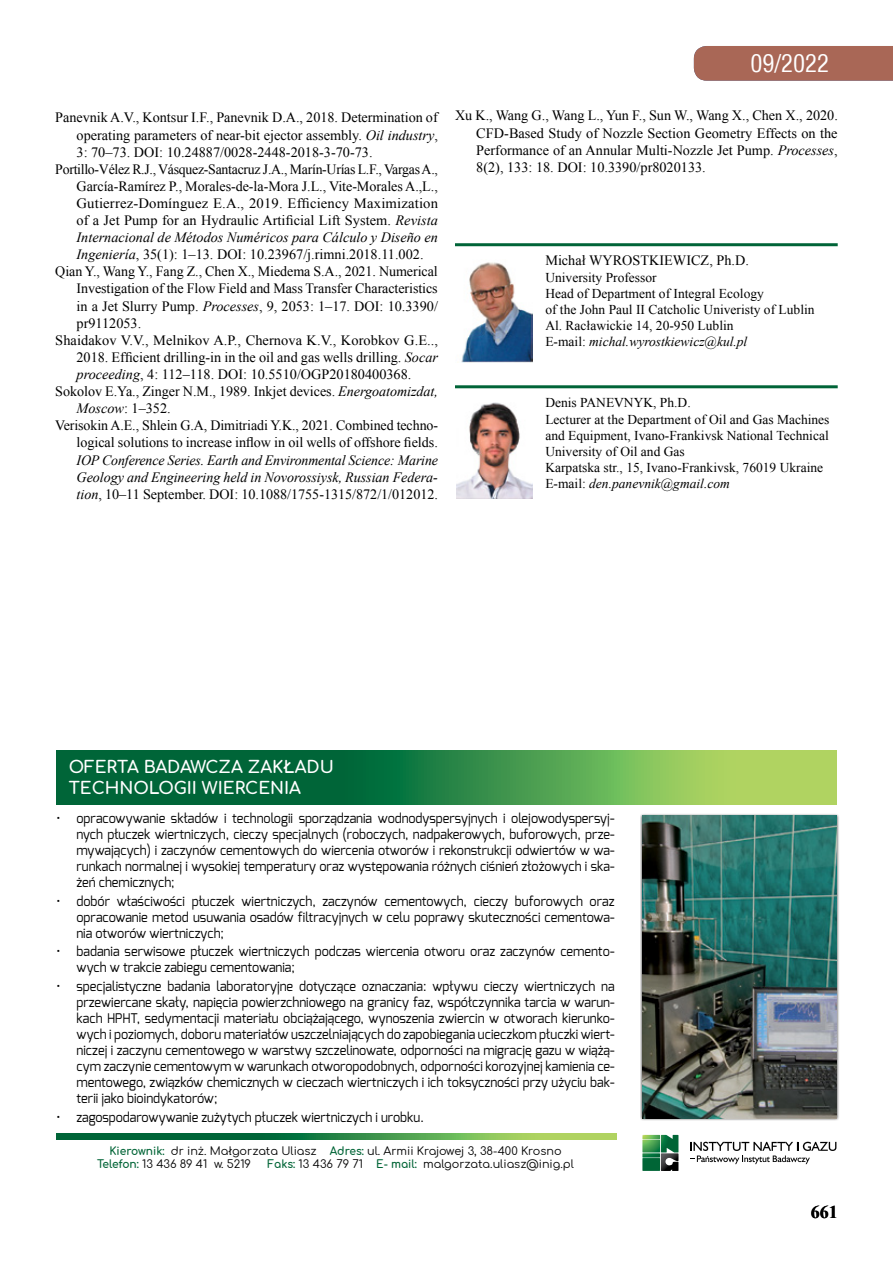
<style>
.page{position:relative;width:893px;height:1263px;background:#fff}
.page>*{position:absolute;margin:0;border:0;box-sizing:border-box;transform-origin:0 0}
.t1{font:24px "Switzerland Condensed";color:#fff}
.t2{font:700 18px "Times New Roman";color:#000}
.t3{font:700 16.8px/21.1px "Comfortaa";color:#fff}
.t4{font:14.25px/17.1px "Times New Roman";color:#000;text-align:justify}
.t5{font:italic 14.25px/17.1px "Times New Roman";color:#000;text-align:justify}
.t6{font:14.25px "Times New Roman";letter-spacing:-.02em;color:#000}
.t7{font:13.5px/16.2px "Times New Roman";color:#000}
.t8{font:13.35px/16px "Exo";color:#000;text-align:justify;scale:.95 1}
.t9{font:11.25px/13.5px "Comfortaa";color:#000}
.s1{font-style:italic}
.s2{font-style:normal}
.s3{font-weight:700;color:#006436}
</style>
<div class="page">
<div style="left:694px;top:46px;width:199px;height:35px;background:#a96756"></div>
<hr style="left:455px;top:385px;width:383px;height:3px;background:#006438">
<img style="left:456px;top:402px;width:76px;height:96px">
<hr style="left:455px;top:243px;width:383px;height:3px;background:#006438">
<img style="left:461px;top:262px;width:71px;height:101px">
<svg style="left:57px;top:750px;width:779px;height:54px;background:#3f9149"></svg>
<svg style="left:57px;top:1134px;width:559px;height:5px;background:#3f9149"></svg>
<svg style="left:642px;top:1135px;width:36px;height:36px"></svg>
<svg style="left:690px;top:1142px;width:146px;height:22px"></svg>
<div style="left:640px;top:813px;width:199px;height:308px;background:#000;opacity:.75"></div>
<img style="left:642px;top:816px;width:195px;height:302px">
<p class="t4" style="left:55px;top:109px;width:384px">Panevnik A.V., Kontsur I.F., Panevnik D.A., 2018. Determination of</p>
<p class="t4" style="left:77px;top:126px;width:363px">operating parameters of near-bit ejector assembly. <span class="s1">Oil industry</span>,</p>
<p class="t4" style="left:77px;top:143px;width:298px">3: 70–73. DOI: 10.24887/0028-2448-2018-3-70-73.</p>
<p class="t6" style="left:55px;top:159px;width:384px">Portillo-Vélez R.J., Vásquez-Santacruz J.A., Marín-Urías L.F., VargasA.,</p>
<p class="t4" style="left:77px;top:177px;width:363px">García-Ramírez P., Morales-de-la-Mora J.L., Vite-Morales A.,L.,</p>
<p class="t4" style="left:77px;top:194px;width:363px">Gutierrez-Domínguez E.A., 2019. Efficiency Maximization</p>
<p class="t4" style="left:77px;top:212px;width:363px">of a Jet Pump for an Hydraulic Artificial Lift System. <span class="s1">Revista</span></p>
<p class="t5" style="left:77px;top:228px;width:363px">Internacional de Métodos Numéricos para Cálculo y Diseño en</p>
<p class="t4" style="left:77px;top:246px;width:348px"><span class="s1">Ingeniería</span>, 35(1): 1–13. DOI: 10.23967/j.rimni.2018.11.002.</p>
<p class="t4" style="left:55px;top:263px;width:384px">Qian Y., Wang Y., Fang Z., Chen X., Miedema S.A., 2021. Numerical</p>
<p class="t4" style="left:77px;top:280px;width:363px">Investigation of the Flow Field and Mass Transfer Characteristics</p>
<p class="t4" style="left:77px;top:297px;width:363px">in a Jet Slurry Pump. <span class="s1">Processes</span>, 9, 2053: 1–17. DOI: 10.3390/</p>
<p class="t4" style="left:77px;top:314px;width:66px">pr9112053.</p>
<p class="t4" style="left:55px;top:331px;width:384px">Shaidakov V.V., Melnikov A.P., Chernova K.V., Korobkov G.E..,</p>
<p class="t4" style="left:77px;top:348px;width:363px">2018. Efficient drilling-in in the oil and gas wells drilling. <span class="s1">Socar</span></p>
<p class="t4" style="left:77px;top:365px;width:336px"><span class="s1">proceeding</span>, 4: 112–118. DOI: 10.5510/OGP20180400368.</p>
<p class="t4" style="left:55px;top:383px;width:384px">Sokolov E.Ya., Zinger N.M., 1989. Inkjet devices. <span class="s1">Energoatomizdat,</span></p>
<p class="t4" style="left:77px;top:400px;width:96px"><span class="s1">Moscow</span>: 1–352.</p>
<p class="t4" style="left:55px;top:417px;width:384px">Verisokin A.E., Shlein G.A, Dimitriadi Y.K., 2021. Combined techno-</p>
<p class="t4" style="left:77px;top:434px;width:363px">logical solutions to increase inflow in oil wells of offshore fields.</p>
<p class="t5" style="left:77px;top:451px;width:363px">IOP Conference Series. Earth and Environmental Science: Marine Geology and Engineering held in Novorossiysk, Russian Federa&shy;tion<span class="s2">, 10–11 September. DOI: 10.1088/1755-1315/872/1/012012.</span></p>
<h1 class="t1" style="left:750px;top:48px;width:80px">09/2022</h1>
<p class="t4" style="left:476px;top:107px;width:363px;text-indent:-21px">Xu K., Wang G., Wang L., Yun F., Sun W., Wang X., Chen X., 2020.<br>CFD-Based Study of Nozzle Section Geometry Effects on the Performance of an Annular Multi-Nozzle Jet Pump. <span class="s1">Processes</span>, 8(2), 133: 18. DOI: 10.3390/pr8020133.</p>
<p class="t4" style="left:545px;top:252px;width:205px">Michał WYROSTKIEWICZ, Ph.D.</p>
<p class="t7" style="left:545px;top:269px;width:271px">University Professor<br>Head of Department of Integral Ecology<br>of the John Paul II Catcholic Univeristy of Lublin Al. Racławickie 14, 20-950 Lublin<br>E-mail: <span class="s1">michal.wyrostkiewicz@kul.pl</span></p>
<p class="t7" style="left:545px;top:395px;width:286px">Denis PANEVNYK, Ph.D.<br>Lecturer at the Department of Oil and Gas Machines and Equipment, Ivano-Frankivsk National Technical University of Oil and Gas<br>Karpatska str., 15, Ivano-Frankivsk, 76019 Ukraine E-mail: <span class="s1">den.panevnik@gmail.com</span></p>
<p class="t3" style="left:69px;top:754px;width:267px">OFERTA BADAWCZA ZAKŁADU<br>TECHNOLOGII WIERCENIA</p>
<p class="t8" style="left:76px;top:810px;width:568px;text-indent:-20px">• opracowywanie składów i technologii sporządzania wodnodyspersyjnych i olejowodyspersyj&shy;nych płuczek wiertniczych, cieczy specjalnych (roboczych, nadpakerowych, buforowych, prze&shy;mywających) i zaczynów cementowych do wiercenia otworów i rekonstrukcji odwiertów w wa&shy;runkach normalnej i wysokiej temperatury oraz występowania różnych ciśnień złożowych i ska&shy;żeń chemicznych;</p>
<p class="t8" style="left:76px;top:893px;width:568px;text-indent:-20px">• dobór właściwości płuczek wiertniczych, zaczynów cementowych, cieczy buforowych oraz opracowanie metod usuwania osadów filtracyjnych w celu poprawy skuteczności cementowa&shy;nia otworów wiertniczych;</p>
<p class="t8" style="left:76px;top:943px;width:568px;text-indent:-20px">• badania serwisowe płuczek wiertniczych podczas wiercenia otworu oraz zaczynów cemento&shy;wych w trakcie zabiegu cementowania;</p>
<p class="t8" style="left:76px;top:978px;width:568px;text-indent:-20px">• specjalistyczne badania laboratoryjne dotyczące oznaczania: wpływu cieczy wiertniczych na przewiercane skały, napięcia powierzchniowego na granicy faz, współczynnika tarcia w warun&shy;kach HPHT, sedymentacji materiału obciążającego, wynoszenia zwiercin w otworach kierunko&shy;wych i poziomych, doboru materiałów uszczelniających do zapobiegania ucieczkom płuczki wiert&shy;niczej i zaczynu cementowego w warstwy szczelinowate, odporności na migrację gazu w wiążą&shy;cym zaczynie cementowym w warunkach otworopodobnych, odporności korozyjnej kamienia ce&shy;mentowego, związków chemicznych w cieczach wiertniczych i ich toksyczności przy użyciu bak&shy;terii jako bioindykatorów;</p>
<p class="t8" style="left:57px;top:1109px;width:388px">• zagospodarowywanie zużytych płuczek wiertniczych i urobku.</p>
<p class="t9" style="left:97px;top:1142px;width:466px;text-indent:12px"><span class="s3">Kierownik:</span> dr inż. Małgorzata Uliasz <span class="s3">Adres:</span> ul. Armii Krajowej 3, 38-400 Krosno<br><span class="s3">Telefon:</span> 13 436 89 41 w. 5219</p>
<p class="t9" style="left:268px;top:1156px;width:308px"><span class="s3">Faks:</span> 13 436 79 71 <span class="s3">E- mail:</span> malgorzata.uliasz@inig.pl</p>
<h2 class="t2" style="left:811px;top:1199px;width:28px">661</h2>
</div>
